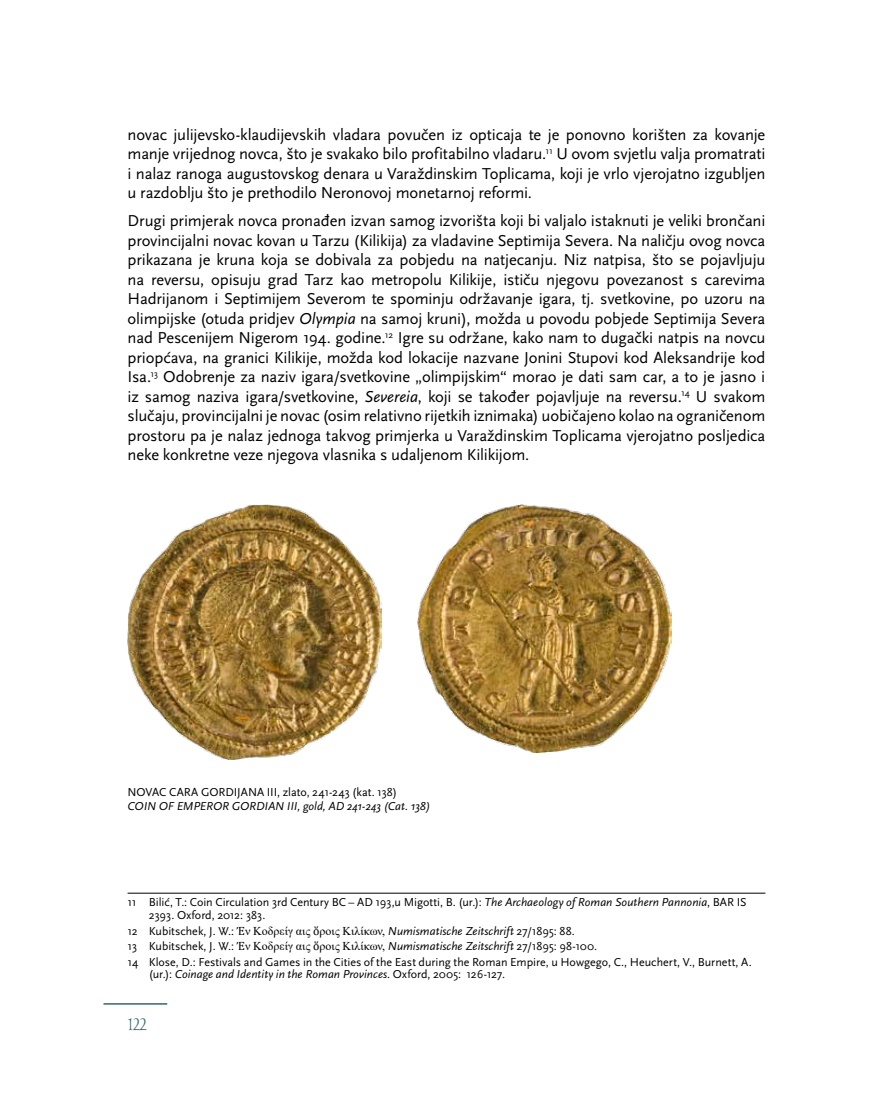
<style>
.page{position:relative;width:893px;height:1106px;background:#fff}
.page>*{position:absolute;margin:0;border:0;box-sizing:border-box;transform-origin:0 0}
.t1{font:16.5px/19.5px "Scala Sans Pro";letter-spacing:-.01em;color:#000;text-align:justify}
.t2{font:16.5px "Carrig Display";color:#30696a;scale:.84 1}
.t3{font:12px/15.5px "Scala Sans Pro";color:#000}
.t4{font:italic 12px "Scala Sans Pro";color:#000}
.s1{font-style:italic}
.s2{font-family:"Cambria Math"}
.s3{font-family:"Times New Roman"}
.s4{font-style:normal}
</style>
<div class="page">
<hr style="left:103px;top:1003px;width:64px;height:1px;background:#30696a">
<img style="left:128px;top:504px;width:253px;height:255px">
<img style="left:417px;top:504px;width:254px;height:248px">
<hr style="left:128px;top:892px;width:637px;height:1px;background:#000">
<p class="t1" style="left:128px;top:125px;width:639px">novac julijevsko-klaudijevskih vladara povučen iz opticaja te je ponovno korišten za kovanje manje vrijednog novca, što je svakako bilo profitabilno vladaru.<sup>11</sup> U ovom svjetlu valja promatrati i nalaz ranoga augustovskog denara u Varaždinskim Toplicama, koji je vrlo vjerojatno izgubljen u razdoblju što je prethodilo Neronovoj monetarnoj reformi.</p>
<p class="t1" style="left:128px;top:211px;width:639px">Drugi primjerak novca pronađen izvan samog izvorišta koji bi valjalo istaknuti je veliki brončani provincijalni novac kovan u Tarzu (Kilikija) za vladavine Septimija Severa. Na naličju ovog novca prikazana je kruna koja se dobivala za pobjedu na natjecanju. Niz natpisa, što se pojavljuju na reversu, opisuju grad Tarz kao metropolu Kilikije, ističu njegovu povezanost s carevima Hadrijanom i Septimijem Severom te spominju održavanje igara, tj. svetkovine, po uzoru na olimpijske (otuda pridjev <span class="s1">Olympia</span> na samoj kruni), možda u povodu pobjede Septimija Severa nad Pescenijem Nigerom 194. godine.<sup>12</sup> Igre su održane, kako nam to dugački natpis na novcu priopćava, na granici Kilikije, možda kod lokacije nazvane Jonini Stupovi kod Aleksandrije kod Isa.<sup>13</sup> Odobrenje za naziv igara/svetkovine „olimpijskim“ morao je dati sam car, a to je jasno i iz samog naziva igara/svetkovine, <span class="s1">Severeia</span>, koji se također pojavljuje na reversu.<sup>14</sup> U svakom slučaju, provincijalni je novac (osim relativno rijetkih iznimaka) uobičajeno kolao na ograničenom prostoru pa je nalaz jednoga takvog primjerka u Varaždinskim Toplicama vjerojatno posljedica neke konkretne veze njegova vlasnika s udaljenom Kilikijom.</p>
<p class="t3" style="left:128px;top:784px;width:271px">NOVAC CARA GORDIJANA III, zlato, 241-243 (kat. 138)</p>
<p class="t4" style="left:128px;top:799px;width:304px">COIN OF EMPEROR GORDIAN III, gold, AD 241-243 (Cat. 138)</p>
<p class="t3" style="left:149px;top:896px;width:599px;line-height:12.8px;text-indent:-21px">11 Bilić, T.: Coin Circulation 3rd Century BC – AD 193,u Migotti, B. (ur.): <span class="s1">The Archaeology of Roman Southern Pannonia</span>, BAR IS<br>2393. Oxford, 2012: 383.</p>
<p class="t3" style="left:128px;top:923px;width:626px">12 Kubitschek, J. W.: <span class="s2">Ἐ</span><span class="s3">ν Κοδρείγ αις</span> <span class="s2">ὅ</span><span class="s3">ροις Κιλίκων,</span> <span class="s1">Numismatische Zeitschrift</span> 27/1895: 88.<br>13 Kubitschek, J. W.: <span class="s2">Ἐ</span><span class="s3">ν Κοδρείγ αις</span> <span class="s2">ὅ</span><span class="s3">ροις Κιλίκων,</span> <span class="s1">Numismatische Zeitschrift</span> 27/1895: 98-100.<br>14 Klose, D.: Festivals and Games in the Cities of the East during the Roman Empire, u Howgego, C., Heuchert, V., Burnett, A.</p>
<p class="t4" style="left:149px;top:967px;width:358px"><span class="s4">(ur.):</span> Coinage and Identity in the Roman Provinces<span class="s4">. Oxford, 2005: 126-127.</span></p>
<p class="t2" style="left:128px;top:1015px;width:25px">122</p>
</div>
